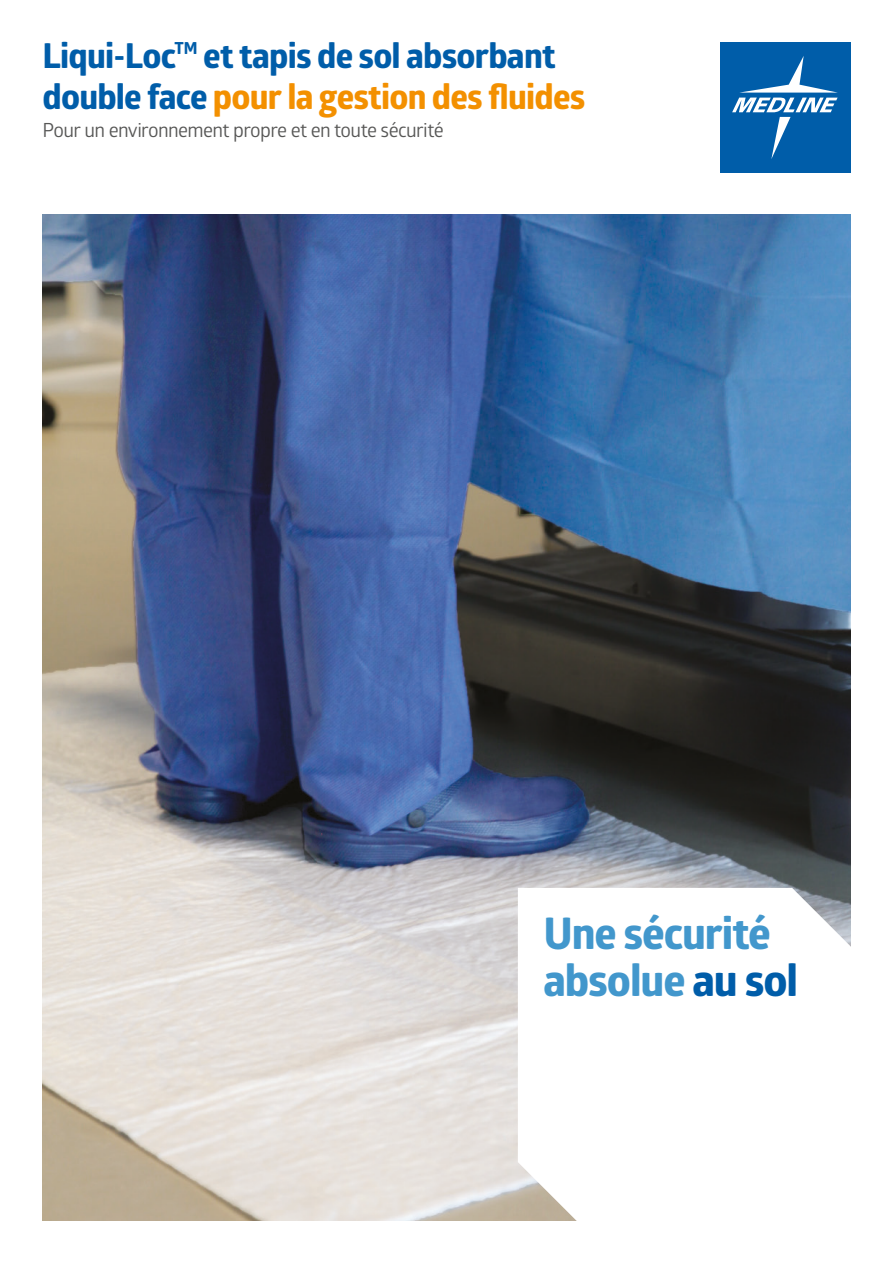
<style>
.page{position:relative;width:893px;height:1263px;background:#fff}
.page>*{position:absolute;margin:0;border:0;box-sizing:border-box;transform-origin:0 0}
.t1{font:700 43.8px/47px "Globerx";letter-spacing:-.025em;color:#4297cc}
.t2{font:700 34.5px/40.3px "Globerx";letter-spacing:-.025em;color:#005da9}
.t3{font:19.5px "Glober";letter-spacing:-.035em;color:#575756}
.s1{color:#f39000}
.s2{color:#005da9}
</style>
<div class="page">
<div style="left:720px;top:42px;width:130px;height:131px;background:#005da9"></div>
<svg style="left:732px;top:56px;width:106px;height:103px"></svg>
<img style="left:43px;top:215px;width:807px;height:1005px">
<svg style="left:518px;top:888px;width:333px;height:333px"></svg>
<p class="t2" style="left:43px;top:36px;width:544px">Liqui-Loc<sup>TM</sup> et tapis de sol absorbant double face <span class="s1">pour la gestion des fluides</span></p>
<p class="t3" style="left:43px;top:117px;width:403px">Pour un environnement propre et en toute sécurité</p>
<p class="t1" style="left:543px;top:910px;width:256px">Une sécurité absolue <span class="s2">au sol</span></p>
</div>
